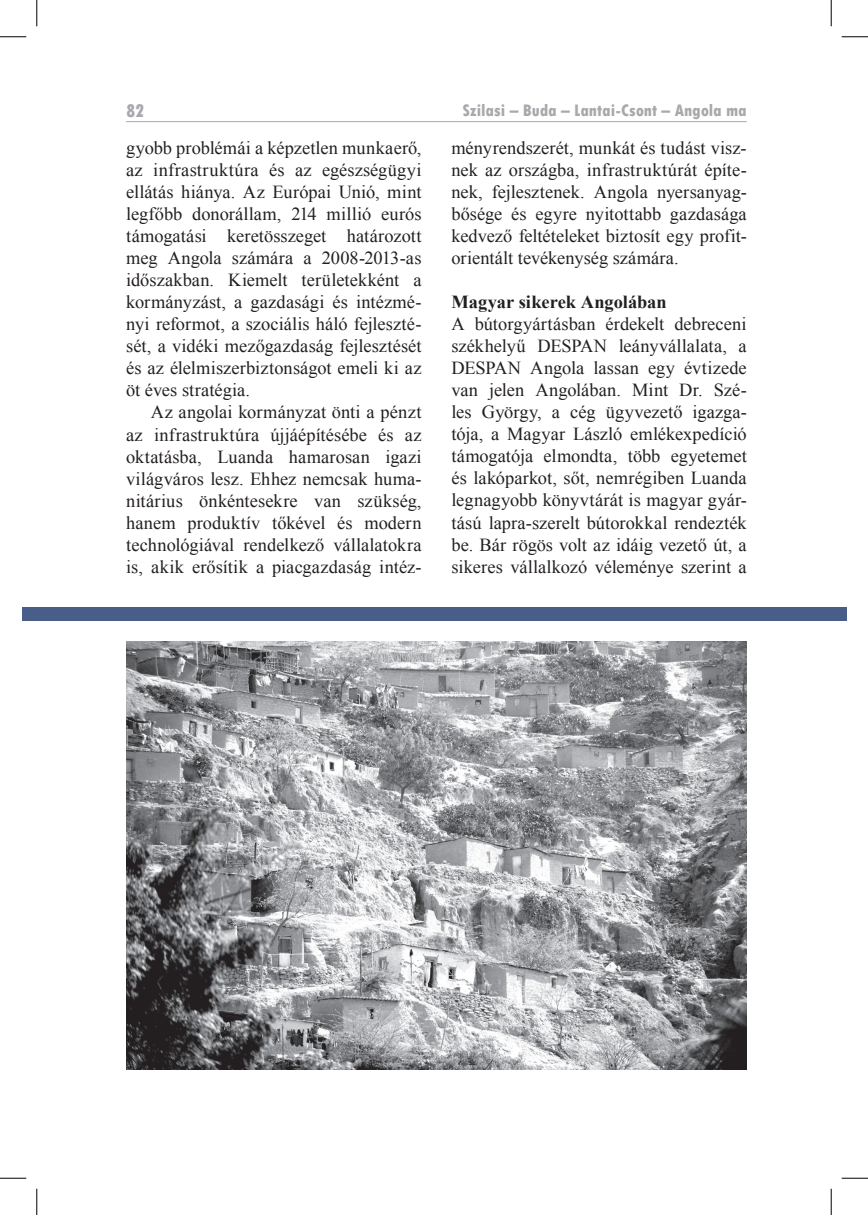
<style>
.page{position:relative;width:868px;height:1215px;background:#fff}
.page>*{position:absolute;margin:0;border:0;box-sizing:border-box;transform-origin:0 0}
.t1{font:800 condensed 19.25px "Tw Cen";color:#a8a9ad}
.t2{font:18.38px/22.1px "Times New Roman";letter-spacing:.005em;color:#231f20;text-align:justify}
.t3{font:700 18.38px "Times New Roman";color:#231f20}
.t4{font:800 condensed 17.5px "Tw Cen";letter-spacing:.005em;color:#a8a9ad}
</style>
<div class="page">
<hr style="left:126px;top:121px;width:620px;height:1px;background:#a8a9ad">
<img style="left:126px;top:641px;width:620px;height:428px">
<div style="left:22px;top:607px;width:823px;height:13px;background:#485e88"></div>
<svg style="left:0;top:36px;width:26px;height:1px"></svg>
<svg style="left:841px;top:36px;width:26px;height:1px"></svg>
<svg style="left:0;top:1177px;width:26px;height:1px"></svg>
<svg style="left:841px;top:1177px;width:26px;height:1px"></svg>
<svg style="left:36px;top:0;width:1px;height:26px"></svg>
<svg style="left:36px;top:1188px;width:1px;height:26px"></svg>
<svg style="left:830px;top:0;width:1px;height:26px"></svg>
<svg style="left:830px;top:1188px;width:1px;height:26px"></svg>
<p class="t1" style="left:126px;top:99px;width:20px">82</p>
<p class="t4" style="left:462px;top:100px;width:286px">Szilasi – Buda – Lantai-Csont – Angola ma</p>
<p class="t2" style="left:126px;top:136px;width:297px">gyobb problémái a képzetlen munkaerő, az infrastruktúra és az egészségügyi ellátás hiánya. Az Európai Unió, mint legfőbb donorállam, 214 millió eurós támogatási keretösszeget határozott meg Angola számára a 2008-2013-as időszakban. Kiemelt területekként a kormányzást, a gazdasági és intézmé&shy;nyi reformot, a szociális háló fejleszté&shy;sét, a vidéki mezőgazdaság fejlesztését és az élelmiszerbiztonságot emeli ki az öt éves stratégia.</p>
<p class="t2" style="left:126px;top:401px;width:297px;text-indent:25px">Az angolai kormányzat önti a pénzt az infrastruktúra újjáépítésébe és az oktatásba, Luanda hamarosan igazi világváros lesz. Ehhez nemcsak huma&shy;nitárius önkéntesekre van szükség, hanem produktív tőkével és modern technológiával rendelkező vállalatokra is, akik erősítik a piacgazdaság intéz-</p>
<p class="t2" style="left:451px;top:136px;width:297px">ményrendszerét, munkát és tudást visz&shy;nek az országba, infrastruktúrát építe&shy;nek, fejlesztenek. Angola nyersanyag&shy;bősége és egyre nyitottabb gazdasága kedvező feltételeket biztosít egy profit&shy;orientált tevékenység számára.</p>
<p class="t3" style="left:451px;top:289px;width:217px">Magyar sikerek Angolában</p>
<p class="t2" style="left:451px;top:312px;width:297px">A bútorgyártásban érdekelt debreceni székhelyű DESPAN leányvállalata, a DESPAN Angola lassan egy évtizede van jelen Angolában. Mint Dr. Szé&shy;les György, a cég ügyvezető igazga&shy;tója, a Magyar László emlékexpedíció támogatója elmondta, több egyetemet és lakóparkot, sőt, nemrégiben Luanda legnagyobb könyvtárát is magyar gyár&shy;tású lapra-szerelt bútorokkal rendezték be. Bár rögös volt az idáig vezető út, a sikeres vállalkozó véleménye szerint a</p>
</div>
